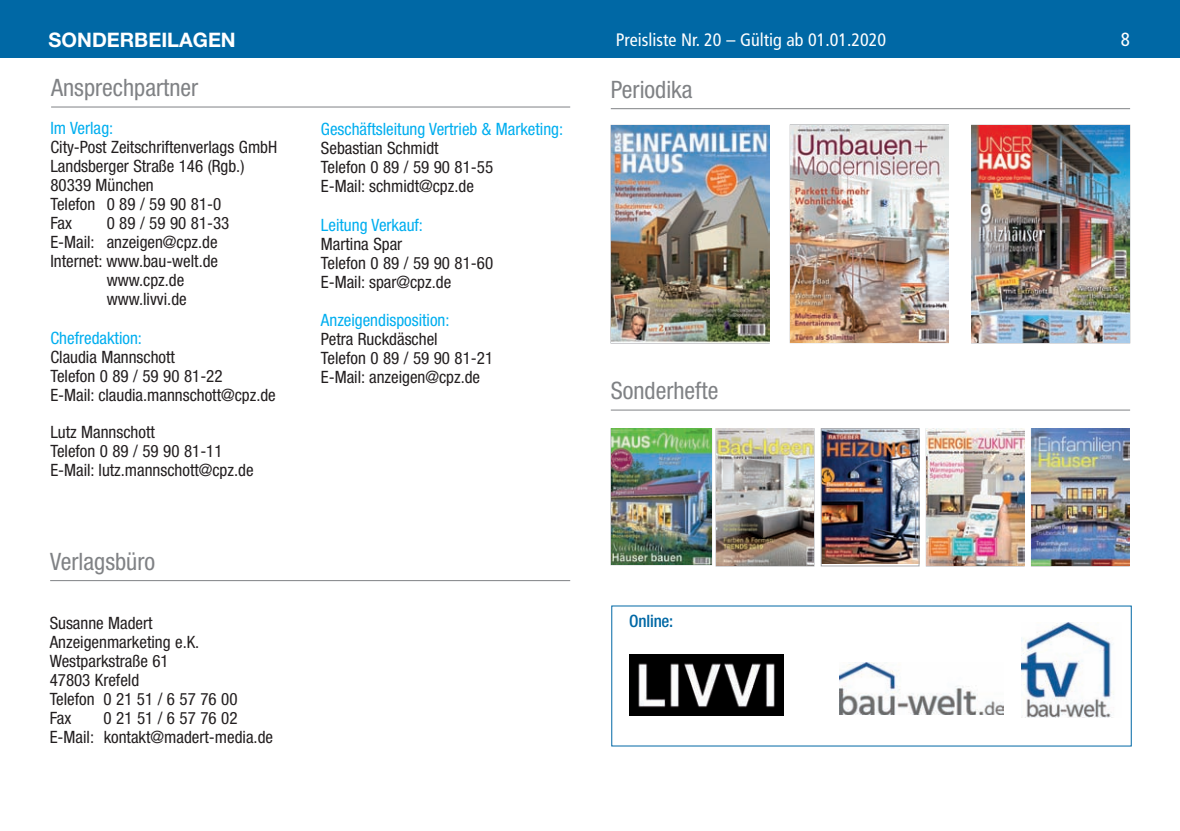
<style>
.page{position:relative;width:1180px;height:831px;background:#fff}
.page>*{position:absolute;margin:0;border:0;box-sizing:border-box;transform-origin:0 0}
.t1{font:condensed 24px "Helvetica Neue";color:#808285}
.t2{font:700 20px "Helvetica Neue";color:#fff}
.t3{font:condensed 19px "Frutiger";color:#fff}
.t4{font:condensed 18px "Frutiger";color:#fff}
.t5{font:condensed 17px/19px "Helvetica Neue";color:#231f20}
.t6{font:condensed 17px "Helvetica Neue";color:#00aeef}
.t7{font:500 condensed 17px "Helvetica Neue";letter-spacing:-.01em;color:#0068a5}
</style>
<div class="page">
<div style="left:0;top:0;width:1179px;height:58px;background:#0068a5"></div>
<hr style="left:51px;top:106px;width:519px;height:1px;background:#808285">
<hr style="left:50px;top:580px;width:520px;height:1px;background:#808285">
<hr style="left:610px;top:108px;width:519px;height:1px;background:#808285">
<hr style="left:610px;top:409px;width:519px;height:1px;background:#808285">
<img style="left:611px;top:126px;width:158px;height:217px">
<img style="left:790px;top:125px;width:158px;height:217px">
<img style="left:971px;top:125px;width:158px;height:217px">
<div style="left:610px;top:428px;width:101px;height:137px;border:1px solid #a8a9ad"></div>
<img style="left:611px;top:429px;width:100px;height:135px">
<div style="left:715px;top:428px;width:99px;height:138px;border:1px solid #a8a9ad"></div>
<img style="left:716px;top:429px;width:97px;height:136px">
<img style="left:822px;top:430px;width:95px;height:134px">
<div style="left:820px;top:428px;width:99px;height:138px;border:1px solid #a8a9ad"></div>
<div style="left:925px;top:428px;width:99px;height:138px;border:1px solid #a8a9ad"></div>
<img style="left:926px;top:429px;width:97px;height:136px">
<div style="left:1030px;top:428px;width:99px;height:138px;border:1px solid #a8a9ad"></div>
<img style="left:1031px;top:429px;width:97px;height:136px">
<img style="left:839px;top:662px;width:164px;height:52px">
<img style="left:629px;top:654px;width:154px;height:61px">
<img style="left:1021px;top:622px;width:93px;height:95px">
<p class="t2" style="left:49px;top:33px;width:189px">SONDERBEILAGEN</p>
<p class="t4" style="left:615px;top:33px;width:272px">Preisliste Nr. 20 – Gültig ab 01.01.2020</p>
<p class="t3" style="left:1120px;top:32px;width:11px">8</p>
<h1 class="t1" style="left:51px;top:79px;width:149px">Ansprechpartner</h1>
<p class="t6" style="left:50px;top:122px;width:64px">Im Verlag:</p>
<p class="t5" style="left:50px;top:139px;width:228px">City-Post Zeitschriftenverlags GmbH<br>Landsberger Straße 146 (Rgb.)<br>80339 München<br>Telefon 0 89 / 59 90 81-0<br>Fax</p>
<h1 class="t1" style="left:610px;top:81px;width:83px">Periodika</h1>
<p class="t6" style="left:321px;top:123px;width:243px">Geschäftsleitung Vertrieb &amp; Marketing:</p>
<p class="t5" style="left:321px;top:140px;width:174px">Sebastian Schmidt<br>Telefon 0 89 / 59 90 81-55<br>E-Mail: schmidt@cpz.de</p>
<p class="t6" style="left:321px;top:218px;width:104px">Leitung Verkauf:</p>
<p class="t5" style="left:321px;top:235px;width:174px">Martina Spar<br>Telefon 0 89 / 59 90 81-60<br>E-Mail: spar@cpz.de</p>
<p class="t6" style="left:321px;top:313px;width:130px">Anzeigendisposition:</p>
<p class="t5" style="left:321px;top:330px;width:174px">Petra Ruckdäschel<br>Telefon 0 89 / 59 90 81-21<br>E-Mail: anzeigen@cpz.de</p>
<p class="t5" style="left:107px;top:215px;width:124px">0 89 / 59 90 81-33</p>
<p class="t5" style="left:50px;top:234px;width:169px">E-Mail: anzeigen@cpz.de</p>
<p class="t5" style="left:50px;top:253px;width:169px">Internet: www.bau-welt.de</p>
<p class="t5" style="left:107px;top:272px;width:79px">www.cpz.de</p>
<p class="t5" style="left:107px;top:291px;width:82px">www.livvi.de</p>
<p class="t6" style="left:50px;top:332px;width:93px">Chefredaktion:</p>
<p class="t5" style="left:50px;top:349px;width:227px">Claudia Mannschott<br>Telefon 0 89 / 59 90 81-22<br>E-Mail: claudia.mannschott@cpz.de</p>
<p class="t5" style="left:50px;top:424px;width:204px">Lutz Mannschott<br>Telefon 0 89 / 59 90 81-11<br>E-Mail: lutz.mannschott@cpz.de</p>
<h1 class="t1" style="left:610px;top:382px;width:109px">Sonderhefte</h1>
<h1 class="t1" style="left:50px;top:553px;width:106px">Verlagsbüro</h1>
<p class="t5" style="left:50px;top:615px;width:189px">Susanne Madert<br>Anzeigenmarketing e.K.<br>Westparkstraße 61<br>47803 Krefeld<br>Telefon 0 21 51 / 6 57 76 00<br>Fax</p>
<p class="t5" style="left:50px;top:710px;width:225px;text-indent:54px">0 21 51 / 6 57 76 02<br>E-Mail: kontakt@madert-media.de</p>
<p class="t7" style="left:629px;top:614px;width:46px">Online:</p>
</div>
